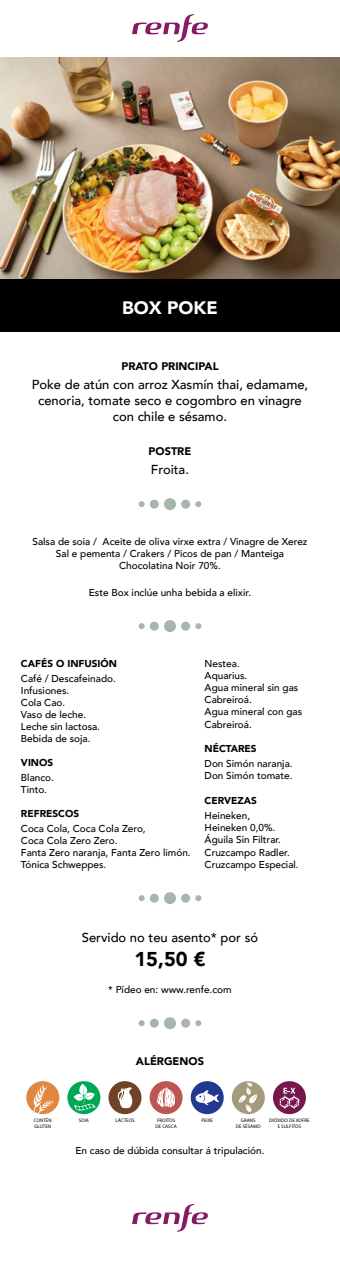
<style>
.page{position:relative;width:340px;height:1264px;background:#fff}
.page>*{position:absolute;margin:0;border:0;box-sizing:border-box;transform-origin:0 0}
.t1{font:900 20px "Avenir";color:#000}
.t2{font:900 18px "Avenir";color:#fff}
.t3{font:500 13px/16px "Avenir";color:#000;text-align:center}
.t4{font:900 11px "Avenir";color:#000}
.t5{font:500 10px/12px "Avenir";color:#000}
.t6{font:900 10px "Avenir";color:#000}
.t7{font:5px/6px "Myriad Pro";color:#000;text-align:center}
</style>
<div class="page">
<div style="left:0;top:279px;width:340px;height:53px;background:#000"></div>
<svg style="left:132px;top:14px;width:76px;height:28px"></svg>
<div style="left:164px;top:498px;width:12px;height:12px;background:#a7b6aa;border-radius:50%"></div>
<div style="left:150px;top:500px;width:9px;height:9px;background:#a7b6aa;border-radius:50%"></div>
<div style="left:181px;top:500px;width:9px;height:9px;background:#a7b6aa;border-radius:50%"></div>
<svg style="left:139px;top:501px;width:6px;height:6px"></svg>
<svg style="left:195px;top:501px;width:6px;height:6px"></svg>
<div style="left:164px;top:620px;width:12px;height:12px;background:#a7b6aa;border-radius:50%"></div>
<div style="left:150px;top:622px;width:9px;height:9px;background:#a7b6aa;border-radius:50%"></div>
<div style="left:181px;top:622px;width:9px;height:9px;background:#a7b6aa;border-radius:50%"></div>
<svg style="left:139px;top:623px;width:6px;height:6px"></svg>
<svg style="left:195px;top:623px;width:6px;height:6px"></svg>
<div style="left:164px;top:892px;width:12px;height:12px;background:#a7b6aa;border-radius:50%"></div>
<div style="left:150px;top:894px;width:9px;height:9px;background:#a7b6aa;border-radius:50%"></div>
<div style="left:181px;top:894px;width:9px;height:9px;background:#a7b6aa;border-radius:50%"></div>
<svg style="left:139px;top:895px;width:6px;height:6px"></svg>
<svg style="left:195px;top:895px;width:6px;height:6px"></svg>
<div style="left:164px;top:1017px;width:12px;height:12px;background:#a7b6aa;border-radius:50%"></div>
<div style="left:150px;top:1019px;width:9px;height:9px;background:#a7b6aa;border-radius:50%"></div>
<div style="left:181px;top:1019px;width:9px;height:9px;background:#a7b6aa;border-radius:50%"></div>
<svg style="left:139px;top:1020px;width:6px;height:6px"></svg>
<svg style="left:195px;top:1020px;width:6px;height:6px"></svg>
<img style="left:0;top:57px;width:340px;height:222px">
<svg style="left:132px;top:1204px;width:76px;height:28px"></svg>
<div style="left:150px;top:1081px;width:33px;height:33px;background:#bd5552;border-radius:50%"></div>
<svg style="left:157px;top:1087px;width:18px;height:21px"></svg>
<div style="left:26px;top:1081px;width:33px;height:33px;background:#e18640;border-radius:50%"></div>
<svg style="left:32px;top:1082px;width:23px;height:32px"></svg>
<div style="left:67px;top:1081px;width:33px;height:33px;background:#00a754;border-radius:50%"></div>
<svg style="left:69px;top:1081px;width:27px;height:30px"></svg>
<div style="left:109px;top:1081px;width:33px;height:33px;background:#6f4326;border-radius:50%"></div>
<svg style="left:118px;top:1087px;width:14px;height:21px"></svg>
<div style="left:191px;top:1081px;width:33px;height:33px;background:#213a8f;border-radius:50%"></div>
<svg style="left:195px;top:1090px;width:24px;height:15px"></svg>
<div style="left:273px;top:1081px;width:33px;height:33px;background:#77154d;border-radius:50%"></div>
<svg style="left:280px;top:1088px;width:19px;height:21px"></svg>
<div style="left:232px;top:1081px;width:33px;height:33px;background:#a59a7c;border-radius:50%"></div>
<svg style="left:238px;top:1082px;width:19px;height:30px"></svg>
<h2 class="t2" style="left:122px;top:292px;width:97px">BOX POKE</h2>
<p class="t4" style="left:121px;top:356px;width:99px">PRATO PRINCIPAL</p>
<h3 class="t3" style="left:32px;top:375px;width:278px">Poke de atún con arroz Xasmín thai, edamame, cenoria, tomate seco e cogombro en vinagre con chile e sésamo.</h3>
<p class="t4" style="left:149px;top:441px;width:44px">POSTRE</p>
<h3 class="t3" style="left:151px;top:460px;width:40px">Froita.</h3>
<p class="t5" style="left:32px;top:535px;width:277px;text-align:center">Salsa de soia / Aceite de oliva virxe extra / Vinagre de Xerez<br>Sal e pementa / Crakers / Picos de pan / Manteiga<br>Chocolatina Noir 70%.</p>
<p class="t5" style="left:89px;top:586px;width:164px">Este Box inclúe unha bebida a elixir.</p>
<p class="t6" style="left:21px;top:655px;width:98px">CAFÉS O INFUSIÓN</p>
<p class="t5" style="left:21px;top:672px;width:96px">Café / Descafeinado.<br>Infusiones.<br>Cola Cao.<br>Vaso de leche.<br>Leche sin lactosa.<br>Bebida de soja.</p>
<p class="t6" style="left:21px;top:754px;width:34px">VINOS</p>
<p class="t5" style="left:21px;top:771px;width:34px">Blanco.<br>Tinto.</p>
<p class="t6" style="left:21px;top:805px;width:60px">REFRESCOS</p>
<p class="t5" style="left:21px;top:822px;width:171px">Coca Cola, Coca Cola Zero,<br>Coca Cola Zero Zero.<br>Fanta Zero naranja, Fanta Zero limón.<br>Tónica Schweppes.</p>
<p class="t5" style="left:205px;top:656px;width:99px">Nestea.<br>Aquarius.<br>Agua mineral sin gas<br>Cabreiroá.<br>Agua mineral con gas<br>Cabreiroá.</p>
<p class="t6" style="left:205px;top:740px;width:54px">NÉCTARES</p>
<p class="t5" style="left:205px;top:757px;width:90px">Don Simón naranja.<br>Don Simón tomate.</p>
<p class="t6" style="left:205px;top:792px;width:54px">CERVEZAS</p>
<p class="t5" style="left:205px;top:809px;width:96px">Heineken,<br>Heineken 0,0%.<br>Águila Sin Filtrar.<br>Cruzcampo Radler.<br>Cruzcampo Especial.</p>
<h3 class="t3" style="left:82px;top:928px;width:178px">Servido no teu asento* por só</h3>
<h1 class="t1" style="left:134px;top:941px;width:73px">15,50 €</h1>
<p class="t5" style="left:108px;top:983px;width:125px">* Pídeo en: www.renfe.com</p>
<p class="t4" style="left:136px;top:1051px;width:70px">ALÉRGENOS</p>
<p class="t7" style="left:34px;top:1117px;width:19px;text-align:left">CONTÉN<br>GLUTEN</p>
<p class="t7" style="left:79px;top:1117px;width:12px">SOIA</p>
<p class="t7" style="left:115px;top:1117px;width:21px">LÁCTEOS</p>
<p class="t7" style="left:201px;top:1117px;width:13px">PEIXE</p>
<p class="t7" style="left:269px;top:1117px;width:42px">DIÓXIDO DE XOFRE<br>E SULFITOS</p>
<p class="t7" style="left:155px;top:1117px;width:23px">FROITOS<br>DE CASCA</p>
<p class="t7" style="left:236px;top:1117px;width:26px">GRANS<br>DE SÉSAMO</p>
<p class="t5" style="left:76px;top:1144px;width:190px">En caso de dúbida consultar á tripulación.</p>
</div>
